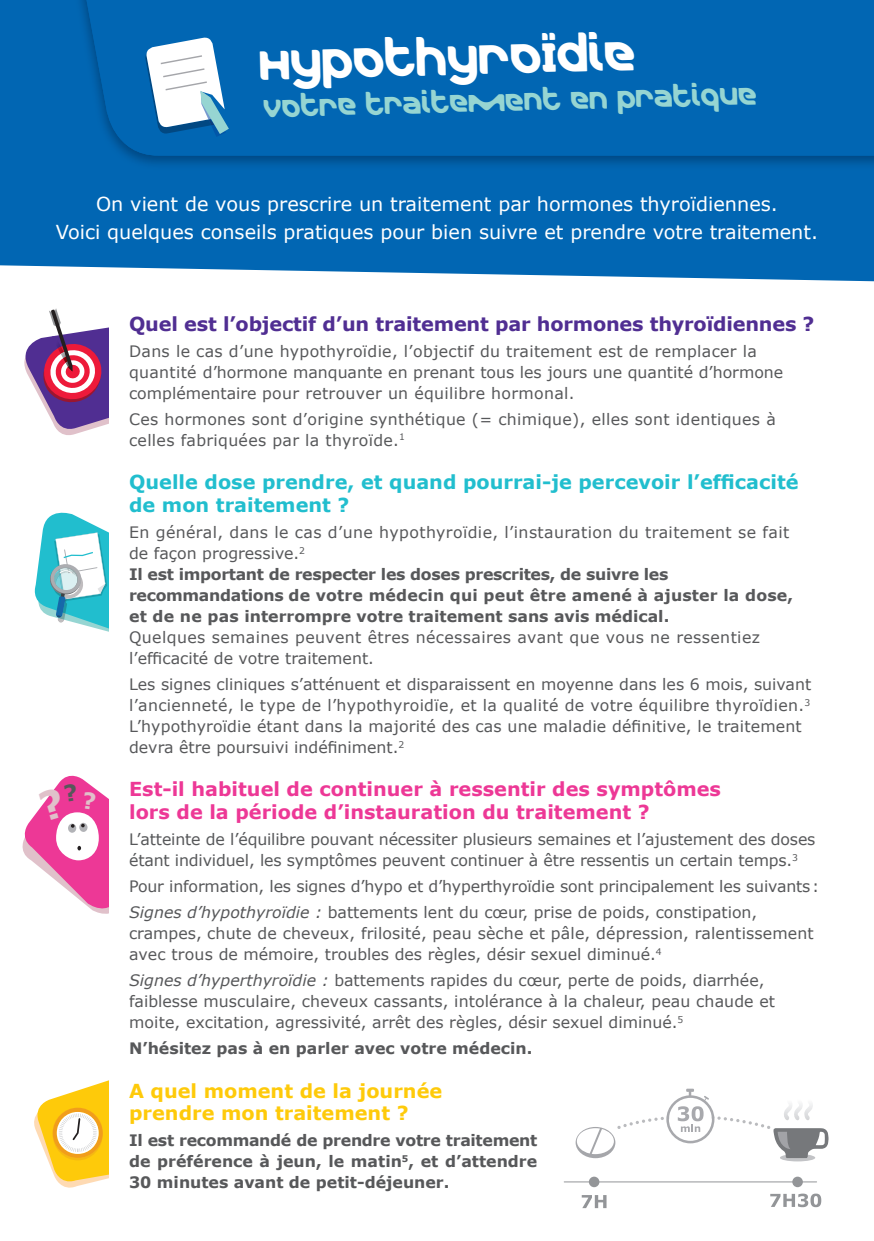
<style>
.page{position:relative;width:874px;height:1241px;background:#fff}
.page>*{position:absolute;margin:0;border:0;box-sizing:border-box;transform-origin:0 0}
.t1{font:41.48px "Merck";color:#fff}
.t2{font:24.68px "Merck";color:#96d5d2}
.t3{font:19.25px/28px "Verdana";color:#fff;text-align:center}
.t4{font:700 19.25px/22.8px "Verdana";color:#ed3896}
.t5{font:700 19.25px/22.8px "Verdana";color:#21bece}
.t6{font:700 19.25px "Verdana";letter-spacing:-.01em;color:#502e92}
.t7{font:700 19.25px/22.8px "Verdana";color:#feca0a}
.t8{font:15.75px/21px "Verdana";color:#57585a}
.t9{font:700 15.75px/21px "Verdana";color:#57585a}
.t10{font:15.75px/21px "Verdana";letter-spacing:.02em;color:#57585a}
.t11{font:15.75px/21px "Verdana";letter-spacing:.025em;color:#57585a}
.s1{font-weight:400}
.s2{font-style:italic}
</style>
<div class="page">
<svg style="left:581px;top:1195px;width:25px;height:12px"></svg>
<svg style="left:770px;top:1193px;width:50px;height:13px"></svg>
<div style="left:588px;top:1176px;width:11px;height:10px;background:#939598;border-radius:50%"></div>
<hr style="left:564px;top:1181px;width:252px;height:1px;background:#939598">
<div style="left:791px;top:1176px;width:11px;height:10px;background:#939598;border-radius:50%"></div>
<svg style="left:34px;top:512px;width:75px;height:120px"></svg>
<svg style="left:576px;top:1088px;width:252px;height:73px"></svg>
<svg style="left:24px;top:308px;width:85px;height:127px"></svg>
<svg style="left:34px;top:1080px;width:75px;height:108px"></svg>
<svg style="left:0;top:0;width:873px;height:282px;background:#1270b8"></svg>
<img style="left:72px;top:0;width:801px;height:170px">
<div style="left:82px;top:0;width:791px;height:156px;background:#0166b3"></div>
<svg style="left:145px;top:36px;width:84px;height:101px"></svg>
<svg style="left:22px;top:775px;width:87px;height:139px"></svg>
<h1 class="t1" style="left:259px;top:30px;width:378px;rotate:-1deg">HypothyroÏdie</h1>
<h2 class="t2" style="left:263px;top:87px;width:495px;rotate:-1deg">votre traitement en pratique</h2>
<p class="t3" style="left:56px;top:190px;width:763px">On vient de vous prescrire un traitement par hormones thyroïdiennes.<br>Voici quelques conseils pratiques pour bien suivre et prendre votre traitement.</p>
<p class="t6" style="left:129px;top:311px;width:686px">Quel est l’objectif d’un traitement par hormones thyroïdiennes ?</p>
<p class="t10" style="left:129px;top:340px;width:655px">Dans le cas d’une hypothyroïdie, l’objectif du traitement est de remplacer la quantité d’hormone manquante en prenant tous les jours une quantité d’hormone complémentaire pour retrouver un équilibre hormonal.</p>
<p class="t10" style="left:129px;top:408px;width:648px">Ces hormones sont d’origine synthétique (= chimique), elles sont identiques à celles fabriquées par la thyroïde.<sup>1</sup></p>
<p class="t5" style="left:129px;top:471px;width:670px">Quelle dose prendre, et quand pourrai-je percevoir l’efficacité de mon traitement ?</p>
<p class="t9" style="left:129px;top:521px;width:665px"><span class="s1">En général, dans le cas d’une hypothyroïdie, l’instauration du traitement se fait de façon progressive.</span><sup>2<br></sup>Il est important de respecter les doses prescrites, de suivre les recommandations de votre médecin qui peut être amené à ajuster la dose, et de ne pas interrompre votre traitement sans avis médical.</p>
<p class="t11" style="left:129px;top:626px;width:632px">Quelques semaines peuvent êtres nécessaires avant que vous ne ressentiez l’efficacité de votre traitement.</p>
<p class="t8" style="left:129px;top:673px;width:683px">Les signes cliniques s’atténuent et disparaissent en moyenne dans les 6 mois, suivant l’ancienneté, le type de l’hypothyroidïe, et la qualité de votre équilibre thyroïdien.<sup>3<br></sup>L’hypothyroïdie étant dans la majorité des cas une maladie définitive, le traitement devra être poursuivi indéfiniment.<sup>2</sup></p>
<p class="t4" style="left:129px;top:778px;width:593px">Est-il habituel de continuer à ressentir des symptômes lors de la période d’instauration du traitement ?</p>
<p class="t8" style="left:129px;top:829px;width:687px">L’atteinte de l’équilibre pouvant nécessiter plusieurs semaines et l’ajustement des doses étant individuel, les symptômes peuvent continuer à être ressentis un certain temps.<sup>3</sup></p>
<p class="t8" style="left:129px;top:873px;width:691px;line-height:25.9px">Pour information, les signes d’hypo et d’hyperthyroïdie sont principalement les suivants :<br><span class="s2">Signes d’hypothyroïdie :</span> battements lent du cœur, prise de poids, constipation,</p>
<p class="t8" style="left:129px;top:923px;width:686px">crampes, chute de cheveux, frilosité, peau sèche et pâle, dépression, ralentissement avec trous de mémoire, troubles des règles, désir sexuel diminué.<sup>4</sup></p>
<p class="t8" style="left:129px;top:970px;width:647px"><span class="s2">Signes d’hyperthyroïdie :</span> battements rapides du cœur, perte de poids, diarrhée, faiblesse musculaire, cheveux cassants, intolérance à la chaleur, peau chaude et moite, excitation, agressivité, arrêt des règles, désir sexuel diminué.<sup>5</sup></p>
<p class="t9" style="left:129px;top:1037px;width:404px">N’hésitez pas à en parler avec votre médecin.</p>
<p class="t7" style="left:129px;top:1079px;width:314px">A quel moment de la journée prendre mon traitement ?</p>
<p class="t9" style="left:129px;top:1130px;width:409px;text-align:justify">Il est recommandé de prendre votre traitement de préférence à jeun, le matin<sup>5</sup>, et d’attendre 30 minutes avant de petit-déjeuner.</p>
</div>
